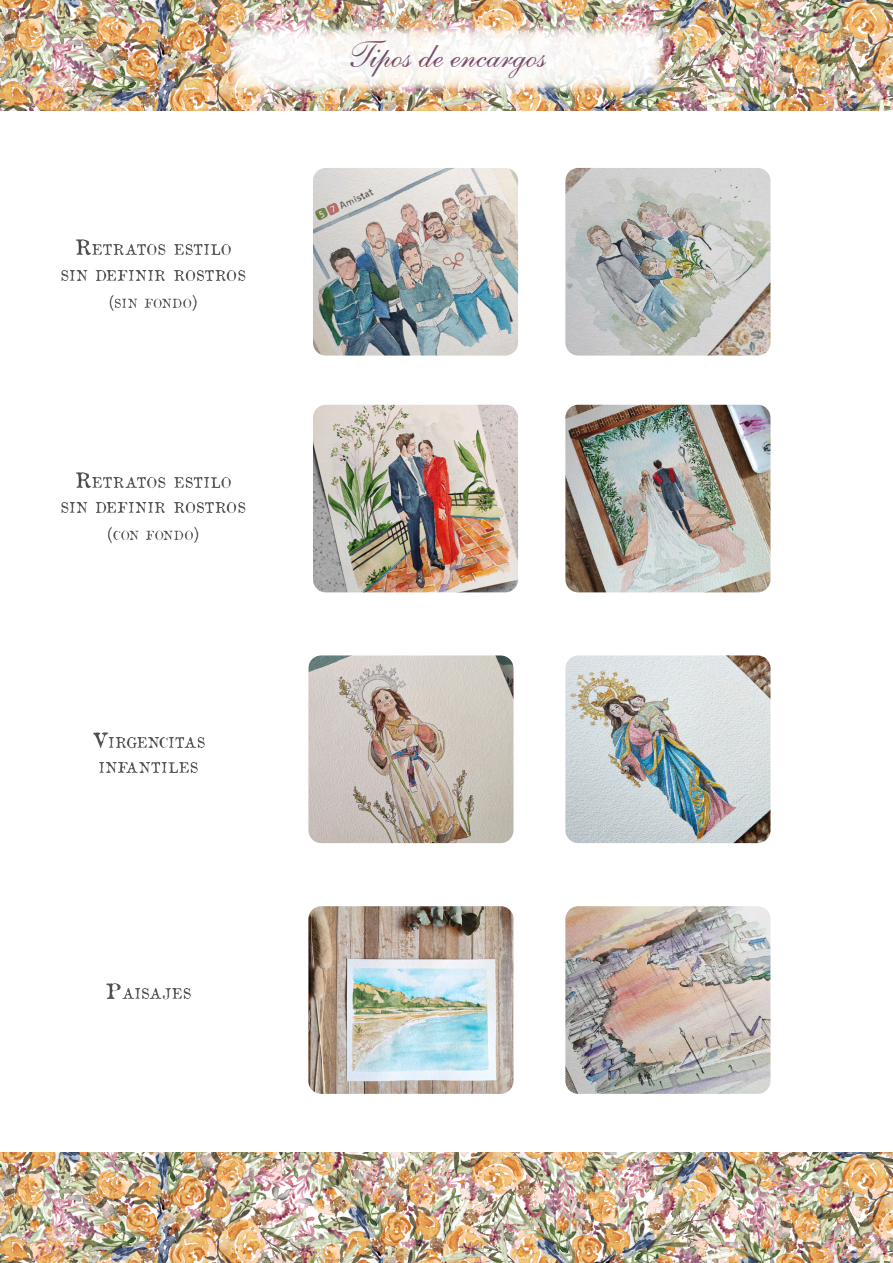
<style>
.page{position:relative;width:893px;height:1263px;background:#fff}
.page>*{position:absolute;margin:0;border:0;box-sizing:border-box;transform-origin:0 0}
.t1{font:36px "English 111 Adagio BT";color:#724368}
.t2{font:14.7px/25.2px "Old Newspaper Types";color:#020203;text-align:center}
.t3{font:12.6px "Old Newspaper Types";color:#020203}
.t4{font:12.6px "Old Newspaper Types";letter-spacing:-.05em;color:#020203}
.s1{font-size:21px}
.s2{font-size:18px}
</style>
<div class="page">
<img style="left:0;top:0;width:893px;height:110px">
<div style="left:223px;top:19px;width:447px;height:78px;background:#fff;opacity:.75"></div>
<svg style="left:233px;top:29px;width:427px;height:59px;fill:#faf6f3"></svg>
<img style="left:0;top:1152px;width:893px;height:111px">
<img style="left:313px;top:168px;width:205px;height:188px">
<img style="left:565px;top:168px;width:205px;height:188px">
<img style="left:313px;top:405px;width:205px;height:187px">
<img style="left:565px;top:405px;width:205px;height:187px">
<img style="left:308px;top:906px;width:205px;height:188px">
<img style="left:565px;top:906px;width:205px;height:188px">
<img style="left:308px;top:655px;width:205px;height:188px">
<img style="left:565px;top:655px;width:205px;height:188px">
<p class="t2" style="left:60px;top:237px;width:187px"><span class="s1">R</span>ETRATOS ESTILO<br>SIN DEFINIR ROSTROS</p>
<p class="t3" style="left:108px;top:294px;width:92px"><span class="s2">(</span>SIN FONDO<span class="s2">)</span></p>
<p class="t2" style="left:60px;top:469px;width:187px"><span class="s1">R</span>ETRATOS ESTILO<br>SIN DEFINIR ROSTROS</p>
<p class="t4" style="left:106px;top:527px;width:95px"><span class="s2">(</span>CON FONDO<span class="s2">)</span></p>
<p class="t2" style="left:92px;top:729px;width:115px"><span class="s1">V</span>IRGENCITAS<br>INFANTILES</p>
<p class="t2" style="left:105px;top:980px;width:88px"><span class="s1">P</span>AISAJES</p>
<h1 class="t1" style="left:347px;top:33px;width:200px">Tipos de encargos</h1>
</div>
